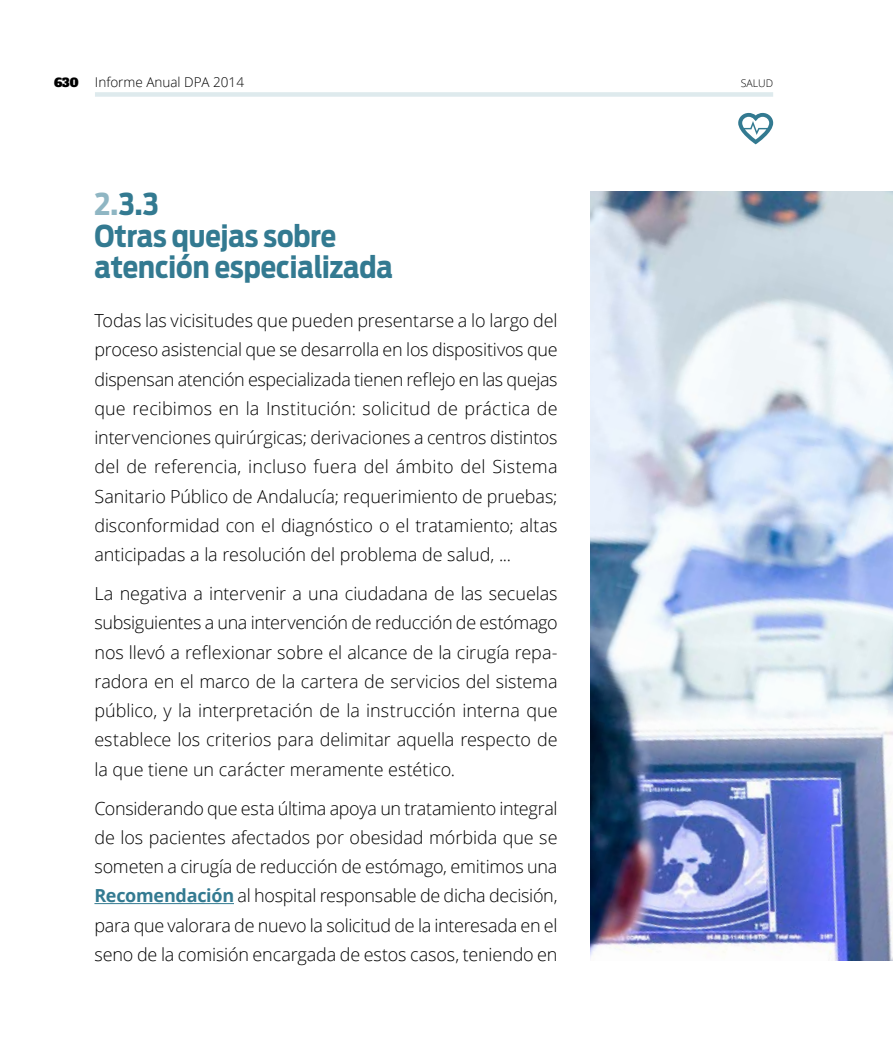
<style>
.page{position:relative;width:893px;height:1063px;background:#fff}
.page>*{position:absolute;margin:0;border:0;box-sizing:border-box;transform-origin:0 0}
.t1{font:700 30px/31.5px "Antenna Cond";color:#337a91}
.t2{font:300 18px/29.2px "Open Sans";letter-spacing:-.005em;color:#000;text-align:justify}
.t3{font:300 13.5px "Open Sans";color:#000}
.t4{font:300 10.5px "Open Sans";color:#000}
.s1{font-family:"Alfa Slab One";font-weight:400;font-size:12px}
.s2{color:#8fb6c3}
.s3{font-weight:700;color:#337a91}
</style>
<div class="page">
<div style="left:95px;top:92px;width:678px;height:5px;background:#deeaed"></div>
<svg style="left:738px;top:113px;width:35px;height:31px"></svg>
<hr style="left:94px;top:903px;width:140px;height:1px;background:#337a91">
<img style="left:590px;top:191px;width:302px;height:770px">
<p class="t3" style="left:54px;top:72px;width:192px"><span class="s1">630</span> Informe Anual DPA 2014</p>
<p class="t4" style="left:741px;top:75px;width:34px">SALUD</p>
<h1 class="t1" style="left:94px;top:189px;width:300px"><span class="s2">2.</span>3.3<br>Otras quejas sobre atención especializada</h1>
<p class="t2" style="left:94px;top:305px;width:465px">Todas las vicisitudes que pueden presentarse a lo largo del proceso asistencial que se desarrolla en los dispositivos que dispensan atención especializada tienen reflejo en las quejas que recibimos en la Institución: solicitud de práctica de intervenciones quirúrgicas; derivaciones a centros distintos del de referencia, incluso fuera del ámbito del Sistema Sanitario Público de Andalucía; requerimiento de pruebas; disconformidad con el diagnóstico o el tratamiento; altas anticipadas a la resolución del problema de salud, ...</p>
<p class="t2" style="left:94px;top:578px;width:465px">La negativa a intervenir a una ciudadana de las secuelas subsiguientes a una intervención de reducción de estómago nos llevó a reflexionar sobre el alcance de la cirugía repa&shy;radora en el marco de la cartera de servicios del sistema público, y la interpretación de la instrucción interna que establece los criterios para delimitar aquella respecto de la que tiene un carácter meramente estético.</p>
<p class="t2" style="left:94px;top:793px;width:465px">Considerando que esta última apoya un tratamiento integral de los pacientes afectados por obesidad mórbida que se someten a cirugía de reducción de estómago, emitimos una <span class="s3">Recomendación</span> al hospital responsable de dicha decisión, para que valorara de nuevo la solicitud de la interesada en el seno de la comisión encargada de estos casos, teniendo en</p>
</div>
